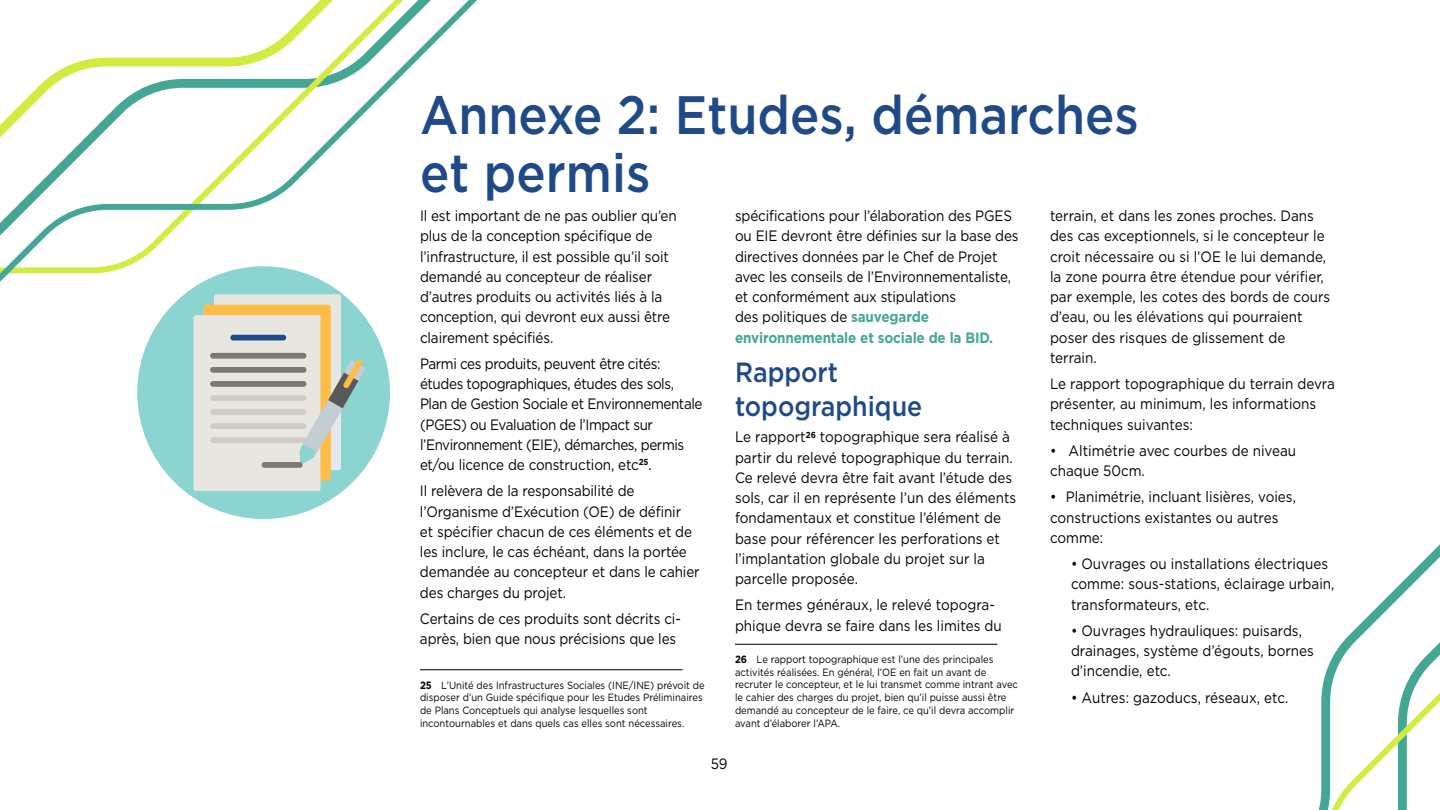
<style>
.page{position:relative;width:1440px;height:810px;background:#fff}
.page>*{position:absolute;margin:0;border:0;box-sizing:border-box;transform-origin:0 0}
.t1{font:500 54px/58.5px "Gotham";color:#1f4a87;scale:.9 1}
.t2{font:500 27.75px/33.8px "Gotham";color:#1f4a87;scale:.9 1}
.t3{font:15px/20.2px "Gotham";letter-spacing:-.01em;color:#000;scale:.9 1}
.t4{font:15px/20.2px "Gotham";letter-spacing:-.03em;color:#000;scale:.9 1}
.t5{font:10.5px/12.8px "Gotham";color:#000;scale:.9 1}
.s1{font-weight:700}
.s2{font-weight:700;color:#45a694}
</style>
<div class="page">
<svg style="left:0;top:0;width:618px;height:671px"></svg>
<svg style="left:1318px;top:544px;width:122px;height:266px"></svg>
<div style="left:137px;top:266px;width:253px;height:253px;background:#8cd4cf;border-radius:50%"></div>
<hr style="left:420px;top:669px;width:262px;height:1px;background:#000">
<hr style="left:735px;top:644px;width:263px;height:1px;background:#000">
<svg style="left:194px;top:294px;width:174px;height:197px"></svg>
<h1 class="t1" style="left:420px;top:84px;width:800px">Annexe 2: Etudes, démarches et permis</h1>
<p class="t3" style="left:420px;top:205px;width:287px">Il est important de ne pas oublier qu’en plus de la conception spécifique de l’infrastructure, il est possible qu’il soit demandé au concepteur de réaliser d’autres produits ou activités liés à la conception, qui devront eux aussi être clairement spécifiés.</p>
<p class="t4" style="left:420px;top:353px;width:315px">Parmi ces produits, peuvent être cités: études topographiques, études des sols, Plan de Gestion Sociale et Environnementale (PGES) ou Evaluation de l’Impact sur l’Environnement (EIE), démarches, permis et/ou licence de construction, etc<sup>25</sup>.</p>
<p class="t3" style="left:420px;top:481px;width:312px">Il relèvera de la responsabilité de l’Organisme d’Exécution (OE) de définir<br>et spécifier chacun de ces éléments et de les inclure, le cas échéant, dans la portée demandée au concepteur et dans le cahier des charges du projet.</p>
<p class="t3" style="left:420px;top:608px;width:291px">Certains de ces produits sont décrits ci&shy;après, bien que nous précisions que les</p>
<p class="t5" style="left:420px;top:678px;width:318px"><span class="s1">25</span> L’Unité des Infrastructures Sociales (INE/INE) prévoit de disposer d’un Guide spécifique pour les Etudes Préliminaires de Plans Conceptuels qui analyse lesquelles sont incontournables et dans quels cas elles sont nécessaires.</p>
<p class="t3" style="left:735px;top:205px;width:317px">spécifications pour l’élaboration des PGES ou EIE devront être définies sur la base des directives données par le Chef de Projet avec les conseils de l’Environnementaliste, et conformément aux stipulations<br>des politiques de <span class="s2">sauvegarde environnementale et sociale de la BID.</span></p>
<h2 class="t2" style="left:735px;top:355px;width:210px">Rapport topographique</h2>
<p class="t3" style="left:735px;top:427px;width:314px">Le rapport<sup>26</sup> topographique sera réalisé à partir du relevé topographique du terrain.<br>Ce relevé devra être fait avant l’étude des sols, car il en représente l’un des éléments fondamentaux et constitue l’élément de base pour référencer les perforations et l’implantation globale du projet sur la parcelle proposée.</p>
<p class="t3" style="left:735px;top:595px;width:298px">En termes généraux, le relevé topogra&shy;phique devra se faire dans les limites du</p>
<p class="t5" style="left:735px;top:653px;width:316px"><span class="s1">26</span> Le rapport topographique est l’une des principales activités réalisées. En général, l’OE en fait un avant de recruter le concepteur, et le lui transmet comme intrant avec le cahier des charges du projet, bien qu’il puisse aussi être demandé au concepteur de le faire, ce qu’il devra accomplir avant d’élaborer l’APA.</p>
<p class="t3" style="left:1050px;top:205px;width:313px">terrain, et dans les zones proches. Dans des cas exceptionnels, si le concepteur le croit nécessaire ou si l’OE le lui demande, la zone pourra être étendue pour vérifier, par exemple, les cotes des bords de cours d’eau, ou les élévations qui pourraient poser des risques de glissement de terrain.</p>
<p class="t3" style="left:1050px;top:373px;width:318px">Le rapport topographique du terrain devra présenter, au minimum, les informations techniques suivantes:</p>
<p class="t3" style="left:1050px;top:440px;width:275px">• Altimétrie avec courbes de niveau chaque 50cm.</p>
<p class="t3" style="left:1050px;top:487px;width:275px">• Planimétrie, incluant lisières, voies, constructions existantes ou autres comme:</p>
<p class="t3" style="left:1071px;top:553px;width:294px">• Ouvrages ou installations électriques comme: sous-stations, éclairage urbain, transformateurs, etc.</p>
<p class="t3" style="left:1071px;top:620px;width:271px">• Ouvrages hydrauliques: puisards, drainages, système d’égouts, bornes d’incendie, etc.</p>
<p class="t3" style="left:1071px;top:687px;width:243px">• Autres: gazoducs, réseaux, etc.</p>
<p class="t3" style="left:711px;top:753px;width:20px">59</p>
</div>
